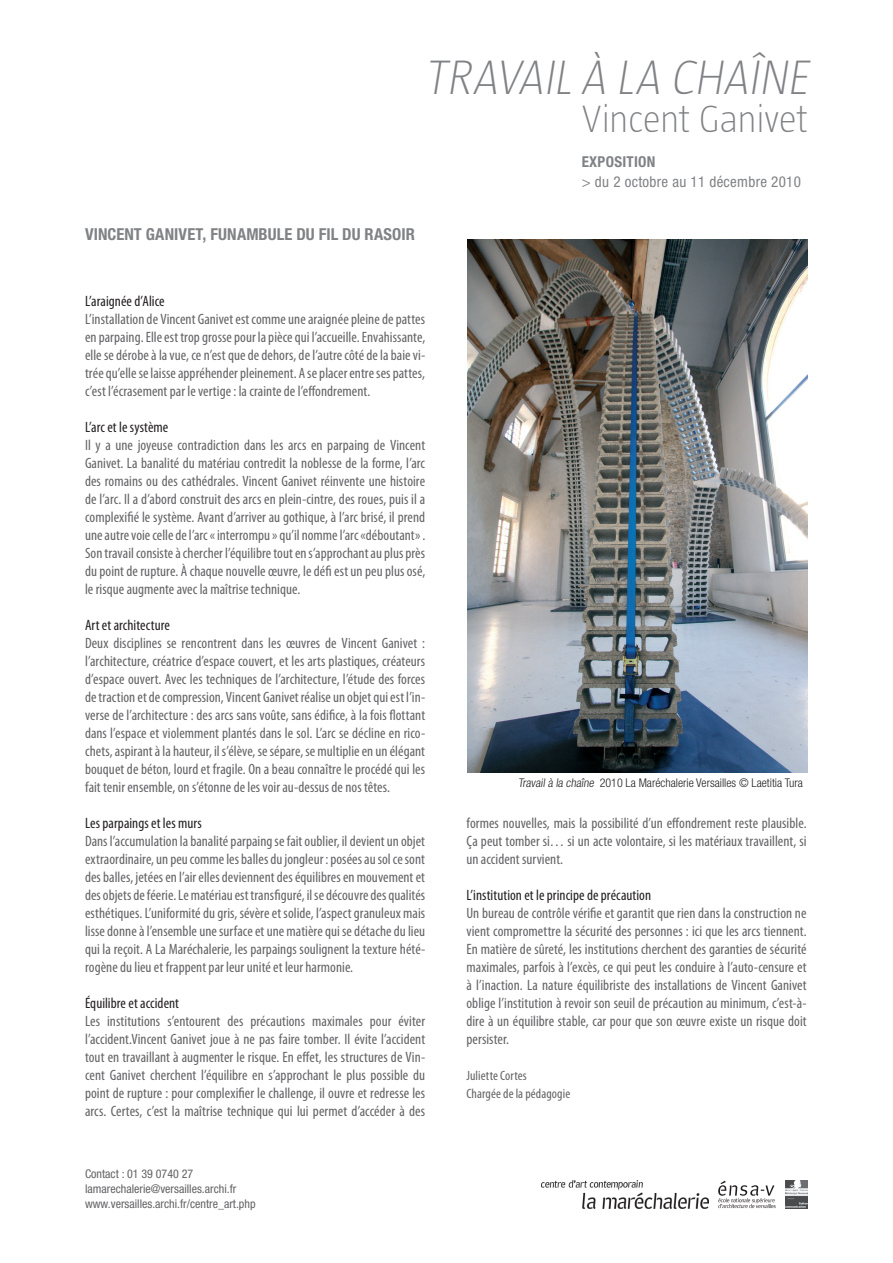
<style>
.page{position:relative;width:893px;height:1263px;background:#fff}
.page>*{position:absolute;margin:0;border:0;box-sizing:border-box;transform-origin:0 0}
.t1{font:italic 200 49.5px "Taz";color:#808285}
.t2{font:200 39px "Taz";color:#808285}
.t3{font:700 condensed 16.5px "Helvetica Neue";letter-spacing:.005em;color:#808285}
.t4{font:condensed 15px/18px "Myriad Pro";letter-spacing:.005em;color:#636366;text-align:justify}
.t5{font:condensed 15px "Myriad Pro";letter-spacing:.005em;color:#231f20}
.t6{font:condensed 15px "Helvetica Neue";letter-spacing:.02em;color:#808285}
.t7{font:700 condensed 15px "Helvetica Neue";color:#808285}
.t8{font:condensed 13.5px/18px "Myriad Pro";letter-spacing:.01em;color:#636366}
.t9{font:condensed 12px/15px "Helvetica Neue";color:#636366}
.t10{font:300 condensed 12px "Helvetica Neue";color:#231f20}
</style>
<div class="page">
<svg style="left:718px;top:1180px;width:58px;height:28px"></svg>
<img style="left:468px;top:240px;width:340px;height:532px">
<img style="left:785px;top:1180px;width:23px;height:28px">
<img style="left:541px;top:1180px;width:168px;height:29px">
<h1 class="t1" style="left:425px;top:49px;width:393px">TRAVAIL À LA CHAÎNE</h1>
<h2 class="t2" style="left:582px;top:97px;width:228px">Vincent Ganivet</h2>
<p class="t3" style="left:85px;top:224px;width:331px">VINCENT GANIVET, FUNAMBULE DU FIL DU RASOIR</p>
<p class="t5" style="left:85px;top:292px;width:81px">L’araignée d’Alice</p>
<p class="t4" style="left:85px;top:310px;width:342px">L’installation de Vincent Ganivet est comme une araignée pleine de pattes en parpaing. Elle est trop grosse pour la pièce qui l’accueille. Envahissante, elle se dérobe à la vue, ce n’est que de dehors, de l’autre côté de la baie vi&shy;trée qu’elle se laisse appréhender pleinement. A se placer entre ses pattes, c’est l’écrasement par le vertige : la crainte de l’effondrement.</p>
<p class="t5" style="left:85px;top:418px;width:85px">L’arc et le système</p>
<p class="t4" style="left:85px;top:436px;width:342px">Il y a une joyeuse contradiction dans les arcs en parpaing de Vincent Ganivet. La banalité du matériau contredit la noblesse de la forme, l’arc des romains ou des cathédrales. Vincent Ganivet réinvente une histoire de l’arc. Il a d’abord construit des arcs en plein-cintre, des roues, puis il a complexifié le système. Avant d’arriver au gothique, à l’arc brisé, il prend une autre voie celle de l’arc « interrompu » qu’il nomme l’arc «déboutant» .<br>Son travail consiste à chercher l’équilibre tout en s’approchant au plus près du point de rupture. À chaque nouvelle œuvre, le défi est un peu plus osé, le risque augmente avec la maîtrise technique.</p>
<p class="t5" style="left:85px;top:616px;width:86px">Art et architecture</p>
<p class="t4" style="left:85px;top:634px;width:342px">Deux disciplines se rencontrent dans les œuvres de Vincent Ganivet : l’architecture, créatrice d’espace couvert, et les arts plastiques, créateurs d’espace ouvert. Avec les techniques de l’architecture, l’étude des forces de traction et de compression, Vincent Ganivet réalise un objet qui est l’in&shy;verse de l’architecture : des arcs sans voûte, sans édifice, à la fois flottant dans l’espace et violemment plantés dans le sol. L’arc se décline en rico&shy;chets, aspirant à la hauteur, il s’élève, se sépare, se multiplie en un élégant bouquet de béton, lourd et fragile. On a beau connaître le procédé qui les fait tenir ensemble, on s’étonne de les voir au-dessus de nos têtes.</p>
<p class="t5" style="left:85px;top:814px;width:118px">Les parpaings et les murs</p>
<p class="t4" style="left:85px;top:832px;width:342px">Dans l’accumulation la banalité parpaing se fait oublier, il devient un objet extraordinaire, un peu comme les balles du jongleur : posées au sol ce sont des balles, jetées en l’air elles deviennent des équilibres en mouvement et des objets de féerie. Le matériau est transfiguré, il se découvre des qualités esthétiques. L’uniformité du gris, sévère et solide, l’aspect granuleux mais lisse donne à l’ensemble une surface et une matière qui se détache du lieu qui la reçoit. A La Maréchalerie, les parpaings soulignent la texture hété&shy;rogène du lieu et frappent par leur unité et leur harmonie.</p>
<p class="t5" style="left:85px;top:994px;width:96px">Équilibre et accident</p>
<p class="t4" style="left:85px;top:1012px;width:342px">Les institutions s’entourent des précautions maximales pour éviter l’accident.Vincent Ganivet joue à ne pas faire tomber. Il évite l’accident tout en travaillant à augmenter le risque. En effet, les structures de Vin&shy;cent Ganivet cherchent l’équilibre en s’approchant le plus possible du point de rupture : pour complexifier le challenge, il ouvre et redresse les arcs. Certes, c’est la maîtrise technique qui lui permet d’accéder à des</p>
<p class="t9" style="left:85px;top:1166px;width:172px">Contact : 01 39 0740 27 lamarechalerie@versailles.archi.fr www.versailles.archi.fr/centre_art.php</p>
<p class="t7" style="left:582px;top:153px;width:32px">EXPOSITION</p>
<p class="t6" style="left:582px;top:173px;width:221px">&gt; du 2 octobre au 11 décembre 2010</p>
<p class="t10" style="left:518px;top:775px;width:286px">Travail à la chaîne 2010 La Maréchalerie Versailles © Laetitia Tura</p>
<p class="t4" style="left:466px;top:814px;width:342px">formes nouvelles, mais la possibilité d’un effondrement reste plausible.<br>Ça peut tomber si… si un acte volontaire, si les matériaux travaillent, si un accident survient.</p>
<p class="t5" style="left:466px;top:886px;width:186px">L’institution et le principe de précaution</p>
<p class="t4" style="left:466px;top:904px;width:342px">Un bureau de contrôle vérifie et garantit que rien dans la construction ne vient compromettre la sécurité des personnes : ici que les arcs tiennent.<br>En matière de sûreté, les institutions cherchent des garanties de sécurité maximales, parfois à l’excès, ce qui peut les conduire à l’auto-censure et à l’inaction. La nature équilibriste des installations de Vincent Ganivet oblige l’institution à revoir son seuil de précaution au minimum, c’est-à&shy;dire à un équilibre stable, car pour que son œuvre existe un risque doit persister.</p>
<p class="t8" style="left:466px;top:1066px;width:105px">Juliette Cortes<br>Chargée de la pédagogie</p>
</div>
